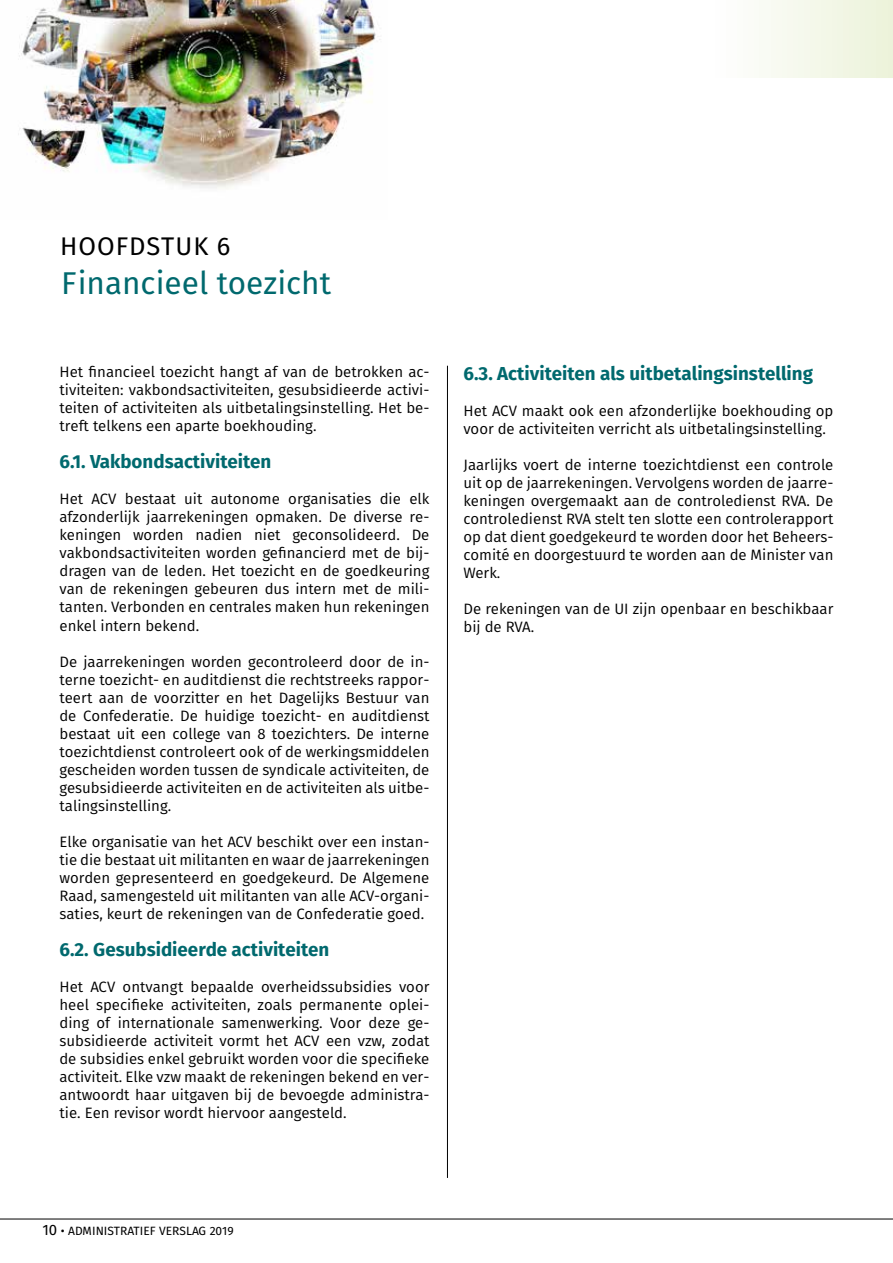
<style>
.page{position:relative;width:893px;height:1263px;background:#fff}
.page>*{position:absolute;margin:0;border:0;box-sizing:border-box;transform-origin:0 0}
.t1{font:31.5px "Fira Sans";color:#00696e}
.t2{font:25.5px "Fira Sans";letter-spacing:.04em;color:#000}
.t3{font:700 18.75px "Fira Sans";color:#00696e}
.t4{font:15px/18px "Fira Sans";color:#000;text-align:justify}
.t5{font:12px "Fira Sans";color:#000}
.s1{font-size:15px}
</style>
<div class="page">
<hr style="left:0;top:1218px;width:893px;height:1px;background:#000">
<hr style="left:447px;top:366px;width:1px;height:812px;background:#000">
<img style="left:18px;top:0;width:363px;height:189px">
<svg style="left:759px;top:0;width:134px;height:78px"></svg>
<h2 class="t2" style="left:60px;top:228px;width:172px">HOOFDSTUK 6</h2>
<h1 class="t1" style="left:61px;top:261px;width:271px">Financieel toezicht</h1>
<p class="t4" style="left:60px;top:363px;width:371px">Het financieel toezicht hangt af van de betrokken ac&shy;tiviteiten: vakbondsactiviteiten, gesubsidieerde activi&shy;teiten of activiteiten als uitbetalingsinstelling. Het be&shy;treft telkens een aparte boekhouding.</p>
<p class="t3" style="left:60px;top:449px;width:213px">6.1. Vakbondsactiviteiten</p>
<p class="t4" style="left:60px;top:490px;width:371px">Het ACV bestaat uit autonome organisaties die elk afzonderlijk jaarrekeningen opmaken. De diverse re&shy;keningen worden nadien niet geconsolideerd. De vakbondsactiviteiten worden gefinancierd met de bij&shy;dragen van de leden. Het toezicht en de goedkeuring van de rekeningen gebeuren dus intern met de mili&shy;tanten. Verbonden en centrales maken hun rekeningen enkel intern bekend.</p>
<p class="t4" style="left:60px;top:652px;width:371px">De jaarrekeningen worden gecontroleerd door de in&shy;terne toezicht- en auditdienst die rechtstreeks rappor&shy;teert aan de voorzitter en het Dagelijks Bestuur van de Confederatie. De huidige toezicht- en auditdienst bestaat uit een college van 8 toezichters. De interne toezichtdienst controleert ook of de werkingsmiddelen gescheiden worden tussen de syndicale activiteiten, de gesubsidieerde activiteiten en de activiteiten als uitbe&shy;talingsinstelling.</p>
<p class="t4" style="left:60px;top:832px;width:371px">Elke organisatie van het ACV beschikt over een instan&shy;tie die bestaat uit militanten en waar de jaarrekeningen worden gepresenteerd en goedgekeurd. De Algemene Raad, samengesteld uit militanten van alle ACV-organi&shy;saties, keurt de rekeningen van de Confederatie goed.</p>
<p class="t3" style="left:60px;top:936px;width:271px">6.2. Gesubsidieerde activiteiten</p>
<p class="t4" style="left:60px;top:978px;width:371px">Het ACV ontvangt bepaalde overheidssubsidies voor heel specifieke activiteiten, zoals permanente oplei&shy;ding of internationale samenwerking. Voor deze ge&shy;subsidieerde activiteit vormt het ACV een vzw, zodat de subsidies enkel gebruikt worden voor die specifieke activiteit. Elke vzw maakt de rekeningen bekend en ver&shy;antwoordt haar uitgaven bij de bevoegde administra&shy;tie. Een revisor wordt hiervoor aangesteld.</p>
<p class="t3" style="left:463px;top:360px;width:351px">6.3. Activiteiten als uitbetalingsinstelling</p>
<p class="t4" style="left:463px;top:401px;width:371px">Het ACV maakt ook een afzonderlijke boekhouding op voor de activiteiten verricht als uitbetalingsinstelling.</p>
<p class="t4" style="left:463px;top:455px;width:371px">Jaarlijks voert de interne toezichtdienst een controle uit op de jaarrekeningen. Vervolgens worden de jaarre&shy;keningen overgemaakt aan de controledienst RVA. De controledienst RVA stelt ten slotte een controlerapport op dat dient goedgekeurd te worden door het Beheers&shy;comité en doorgestuurd te worden aan de Minister van Werk.</p>
<p class="t4" style="left:463px;top:599px;width:371px">De rekeningen van de UI zijn openbaar en beschikbaar bij de RVA.</p>
<p class="t5" style="left:42px;top:1222px;width:193px"><span class="s1">10</span> • ADMINISTRATIEF VERSLAG 2019</p>
</div>
